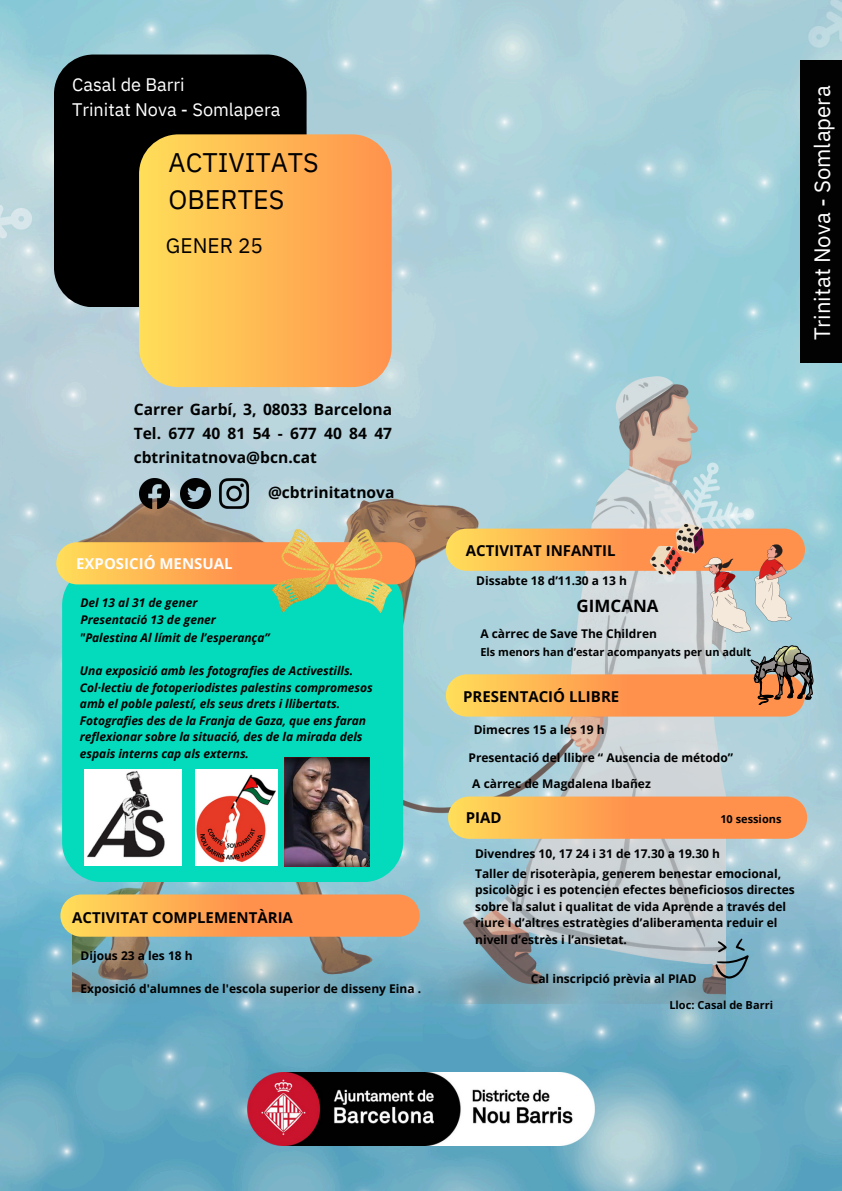
<style>
.page{position:relative;width:842px;height:1191px;background:#fff}
.page>*{position:absolute;margin:0;border:0;box-sizing:border-box;transform-origin:0 0}
.t1{font:26.8px/36.8px "IBM Plex Sans";color:#000}
.t2{font:22.2px "IBM Plex Sans";color:#fff}
.t3{font:21px "IBM Plex Sans";color:#000}
.t4{font:18.1px/24.8px "IBM Plex Sans";color:#fff}
.t5{font:700 17px "Open Sans";color:#000}
.t6{font:700 15.6px/24px "Open Sans";color:#020202;text-align:justify}
.t7{font:700 15px "Open Sans";color:#000}
.t8{font:700 15px "Open Sans";color:#fdfcfc}
.t9{font:700 12px/16.5px "Open Sans";color:#000}
.t10{font:italic 700 12px/16.5px "Open Sans";letter-spacing:-.005em;color:#000}
.t11{font:700 11px "Open Sans";color:#000}
</style>
<div class="page">
<img style="left:0;top:0;width:842px;height:1190px">
<img style="left:72px;top:376px;width:653px;height:627px">
<div style="left:54px;top:54px;width:253px;height:253px;background:#000;border-radius:39px"></div>
<div style="left:139px;top:134px;width:253px;height:253px;background:linear-gradient(to right,#ffde59,#ff924d);border-radius:39px"></div>
<img style="left:139px;top:478px;width:30px;height:30px">
<img style="left:181px;top:478px;width:30px;height:30px">
<img style="left:214px;top:473px;width:40px;height:40px">
<img style="left:247px;top:1072px;width:347px;height:73px">
<div style="left:62px;top:565px;width:341px;height:317px;background:#04dbbd;border-radius:40px"></div>
<svg style="left:56px;top:542px;width:359px;height:42px;background:#feae52"></svg>
<svg style="left:448px;top:796px;width:359px;height:42px;background:#fea451"></svg>
<svg style="left:60px;top:894px;width:360px;height:42px;background:#fda451"></svg>
<svg style="left:446px;top:674px;width:359px;height:42px;background:#fea651"></svg>
<svg style="left:446px;top:528px;width:359px;height:42px;background:#fdb153"></svg>
<div style="left:801px;top:60px;width:41px;height:303px;background:#020202"></div>
<svg style="left:751px;top:645px;width:62px;height:59px;background:#917965"></svg>
<img style="left:272px;top:529px;width:119px;height:83px">
<svg style="left:715px;top:938px;width:34px;height:40px"></svg>
<img style="left:285px;top:757px;width:84px;height:109px">
<img style="left:196px;top:769px;width:82px;height:96px">
<img style="left:84px;top:769px;width:98px;height:96px">
<svg style="left:650px;top:523px;width:141px;height:110px;background:#d5b4a1"></svg>
<h3 class="t4" style="left:72px;top:72px;width:210px">Casal de Barri<br>Trinitat Nova - Somlapera</h3>
<h1 class="t1" style="left:169px;top:144px;width:152px">ACTIVITATS<br>OBERTES</h1>
<h2 class="t3" style="left:166px;top:232px;width:99px">GENER 25</h2>
<p class="t6" style="left:134px;top:397px;width:260px">Carrer Garbí, 3, 08033 Barcelona Tel. 677 40 81 54 - 677 40 84 47 cbtrinitatnova@bcn.cat</p>
<p class="t6" style="left:268px;top:480px;width:128px">@cbtrinitatnova</p>
<p class="t8" style="left:76px;top:553px;width:158px">EXPOSICIÓ MENSUAL</p>
<h6 class="t10" style="left:80px;top:594px;width:118px">Del 13 al 31 de gener</h6>
<h6 class="t10" style="left:80px;top:611px;width:137px">Presentació 13 de gener</h6>
<p class="t10" style="left:80px;top:629px;width:191px">"Palestina Al límit de l’esperança”</p>
<p class="t10" style="left:80px;top:662px;width:294px">Una exposició amb les fotografies de Activestills.<br>Col·lectiu de fotoperiodistes palestins compromesos amb el poble palestí, els seus drets i llibertats.<br>Fotografies des de la Franja de Gaza, que ens faran reflexionar sobre la situació, des de la mirada dels espais interns cap als externs.</p>
<h5 class="t7" style="left:72px;top:906px;width:222px">ACTIVITAT COMPLEMENTÀRIA</h5>
<p class="t9" style="left:80px;top:946px;width:114px">Dijous 23 a les 18 h</p>
<p class="t9" style="left:80px;top:979px;width:342px">Exposició d'alumnes de l'escola superior de disseny Eina .</p>
<p class="t2" style="left:807px;top:340px;width:256px;rotate:-90deg">Trinitat Nova - Somlapera</p>
<p class="t7" style="left:466px;top:540px;width:151px">ACTIVITAT INFANTIL</p>
<p class="t9" style="left:476px;top:572px;width:152px">Dissabte 18 d’11.30 a 13 h</p>
<p class="t5" style="left:577px;top:593px;width:83px">GIMCANA</p>
<p class="t11" style="left:480px;top:644px;width:272px">Els menors han d’estar acompanyats per un adult</p>
<h4 class="t9" style="left:480px;top:625px;width:178px">A càrrec de Save The Children</h4>
<p class="t7" style="left:463px;top:685px;width:158px">PRESENTACIÓ LLIBRE</p>
<p class="t9" style="left:474px;top:721px;width:132px">Dimecres 15 a les 19 h</p>
<p class="t9" style="left:468px;top:749px;width:266px">Presentació del llibre “ Ausencia de método”</p>
<p class="t9" style="left:472px;top:775px;width:180px">A càrrec de Magdalena Ibañez</p>
<p class="t7" style="left:466px;top:806px;width:37px">PIAD</p>
<p class="t9" style="left:475px;top:844px;width:246px">Divendres 10, 17 24 i 31 de 17.30 a 19.30 h</p>
<p class="t11" style="left:720px;top:811px;width:63px">10 sessions</p>
<p class="t9" style="left:475px;top:864px;width:321px">Taller de risoteràpia, generem benestar emocional, psicològic i es potencien efectes beneficiosos directes sobre la salut i qualitat de vida Aprende a través del riure i d’altres estratègies d’aliberamenta reduir el nivell d’estrès i l’ansietat.</p>
<p class="t9" style="left:531px;top:970px;width:167px">Cal inscripció prèvia al PIAD</p>
<p class="t11" style="left:669px;top:997px;width:105px">Lloc: Casal de Barri</p>
</div>
